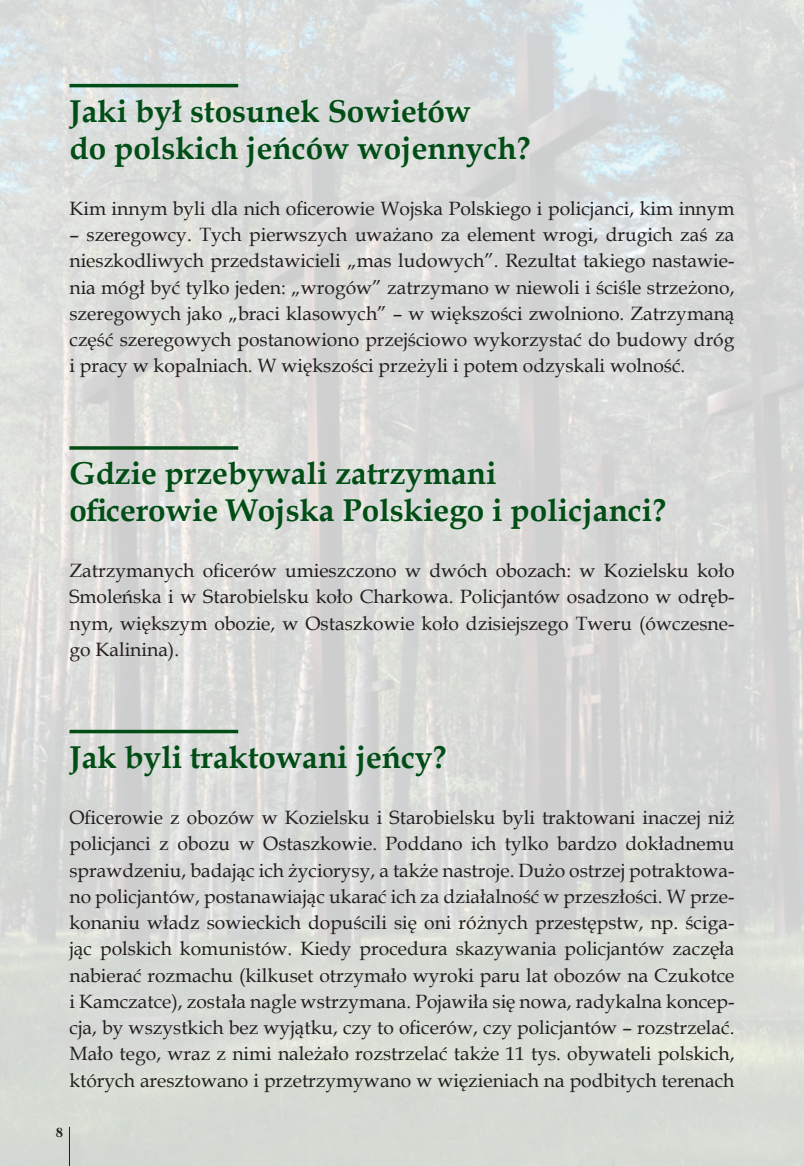
<style>
.page{position:relative;width:804px;height:1166px;background:#fff}
.page>*{position:absolute;margin:0;border:0;box-sizing:border-box;transform-origin:0 0}
.t1{font:700 31.5px/36.8px "Book Antiqua";color:#004e16}
.t2{font:19.25px/26.2px "Book Antiqua";color:#231f20;text-align:justify}
.t3{font:700 14px "Lapidary 333 PL";color:#231f20}
</style>
<div class="page">
<img style="left:0;top:0;width:804px;height:1166px">
<div style="left:64px;top:1124px;width:21px;height:42px;background:#d3d7d2"></div>
<hr style="left:69px;top:1127px;width:1px;height:39px;background:#231f20">
<hr style="left:69px;top:84px;width:169px;height:3px;background:#004e16">
<svg style="left:69px;top:446px;width:169px;height:4px"></svg>
<hr style="left:69px;top:730px;width:169px;height:3px;background:#004e16">
<h1 class="t1" style="left:69px;top:93px;width:463px">Jaki był stosunek Sowietów<br>do polskich jeńców wojennych?</h1>
<p class="t2" style="left:69px;top:195px;width:666px">Kim innym byli dla nich oficerowie Wojska Polskiego i policjanci, kim innym</p>
<p class="t2" style="left:69px;top:221px;width:666px">– szeregowcy. Tych pierwszych uważano za element wrogi, drugich zaś za nieszkodliwych przedstawicieli „mas ludowych”. Rezultat takiego nastawie&shy;nia mógł być tylko jeden: „wrogów” zatrzymano w niewoli i ściśle strzeżono, szeregowych jako „braci klasowych” – w większości zwolniono. Zatrzymaną część szeregowych postanowiono przejściowo wykorzystać do budowy dróg i pracy w kopalniach. W większości przeżyli i potem odzyskali wolność.</p>
<h1 class="t1" style="left:69px;top:455px;width:598px">Gdzie przebywali zatrzymani<br>oficerowie Wojska Polskiego i policjanci?</h1>
<p class="t2" style="left:69px;top:557px;width:666px">Zatrzymanych oficerów umieszczono w dwóch obozach: w Kozielsku koło Smoleńska i w Starobielsku koło Charkowa. Policjantów osadzono w odręb&shy;nym, większym obozie, w Ostaszkowie koło dzisiejszego Tweru (ówczesne&shy;go Kalinina).</p>
<h1 class="t1" style="left:69px;top:739px;width:379px">Jak byli traktowani jeńcy?</h1>
<p class="t2" style="left:69px;top:804px;width:666px">Oficerowie z obozów w Kozielsku i Starobielsku byli traktowani inaczej niż policjanci z obozu w Ostaszkowie. Poddano ich tylko bardzo dokładnemu sprawdzeniu, badając ich życiorysy, a także nastroje. Dużo ostrzej potraktowa&shy;no policjantów, postanawiając ukarać ich za działalność w przeszłości. W prze&shy;konaniu władz sowieckich dopuścili się oni różnych przestępstw, np. ściga&shy;jąc polskich komunistów. Kiedy procedura skazywania policjantów zaczęła nabierać rozmachu (kilkuset otrzymało wyroki paru lat obozów na Czukotce i Kamczatce), została nagle wstrzymana. Pojawiła się nowa, radykalna koncep&shy;cja, by wszystkich bez wyjątku, czy to oficerów, czy policjantów – rozstrzelać.<br>Mało tego, wraz z nimi należało rozstrzelać także 11 tys. obywateli polskich, których aresztowano i przetrzymywano w więzieniach na podbitych terenach</p>
<p class="t3" style="left:55px;top:1123px;width:9px">8</p>
</div>
